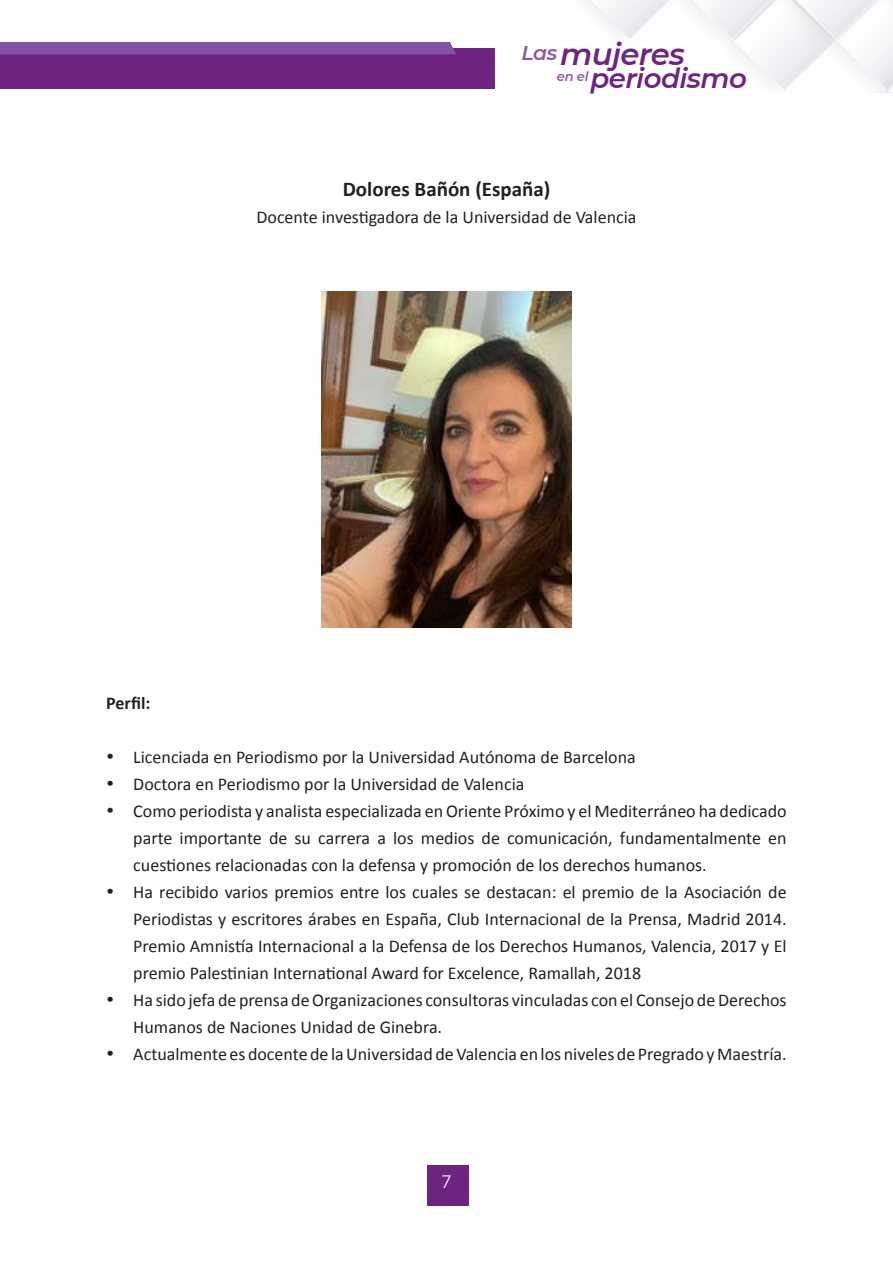
<style>
.page{position:relative;width:893px;height:1263px;background:#fff}
.page>*{position:absolute;margin:0;border:0;box-sizing:border-box;transform-origin:0 0}
.t1{font:italic 600 30.15px "Montserrat";letter-spacing:-.02em;color:#6e2581}
.t2{font:italic 600 27.15px "Montserrat";letter-spacing:-.02em;color:#6e2581}
.t3{font:700 21px "Calibri";color:#231f20}
.t4{font:18px/27px "Calibri";color:#231f20;text-align:justify}
.t5{font:700 18px "Calibri";color:#231f20}
.t6{font:18px "Museo Sans 300";color:#fff}
</style>
<div class="page">
<div style="left:0;top:48px;width:494px;height:40px;background:#6e2581"></div>
<div style="left:0;top:42px;width:456px;height:12px;background:#8351a1"></div>
<svg style="left:583px;top:0;width:310px;height:92px"></svg>
<div style="left:427px;top:1165px;width:42px;height:41px;background:#6e2581"></div>
<img style="left:321px;top:291px;width:251px;height:336px">
<h1 class="t1" style="left:521px;top:33px;width:165px"><sup>Las</sup>mujeres</h1>
<h2 class="t2" style="left:557px;top:59px;width:192px"><sup>en</sup> <sup>el</sup> periodismo</h2>
<p class="t3" style="left:343px;top:176px;width:209px">Dolores Bañón (España)</p>
<p class="t4" style="left:256px;top:204px;width:381px">Docente investigadora de la Universidad de Valencia</p>
<p class="t5" style="left:106px;top:692px;width:46px">Perfil:</p>
<p class="t4" style="left:106px;top:744px;width:531px">• Licenciada en Periodismo por la Universidad Autónoma de Barcelona</p>
<p class="t4" style="left:106px;top:771px;width:420px">• Doctora en Periodismo por la Universidad de Valencia</p>
<p class="t4" style="left:133px;top:798px;width:655px;text-indent:-27px">• Como periodista y analista especializada en Oriente Próximo y el Mediterráneo ha dedicado parte importante de su carrera a los medios de comunicación, fundamentalmente en cuestiones relacionadas con la defensa y promoción de los derechos humanos.</p>
<p class="t4" style="left:133px;top:879px;width:655px;text-indent:-27px">• Ha recibido varios premios entre los cuales se destacan: el premio de la Asociación de Periodistas y escritores árabes en España, Club Internacional de la Prensa, Madrid 2014.<br>Premio Amnistía Internacional a la Defensa de los Derechos Humanos, Valencia, 2017 y El premio Palestinian International Award for Excelence, Ramallah, 2018</p>
<p class="t4" style="left:133px;top:987px;width:655px;text-indent:-27px">• Ha sido jefa de prensa deOrganizaciones consultoras vinculadas con el Consejo deDerechos<br>Humanos de Naciones Unidad de Ginebra.</p>
<p class="t4" style="left:106px;top:1041px;width:682px">• Actualmente es docente de laUniversidad deValencia en los niveles de Pregrado yMaestría.</p>
<p class="t6" style="left:442px;top:1172px;width:11px">7</p>
</div>
